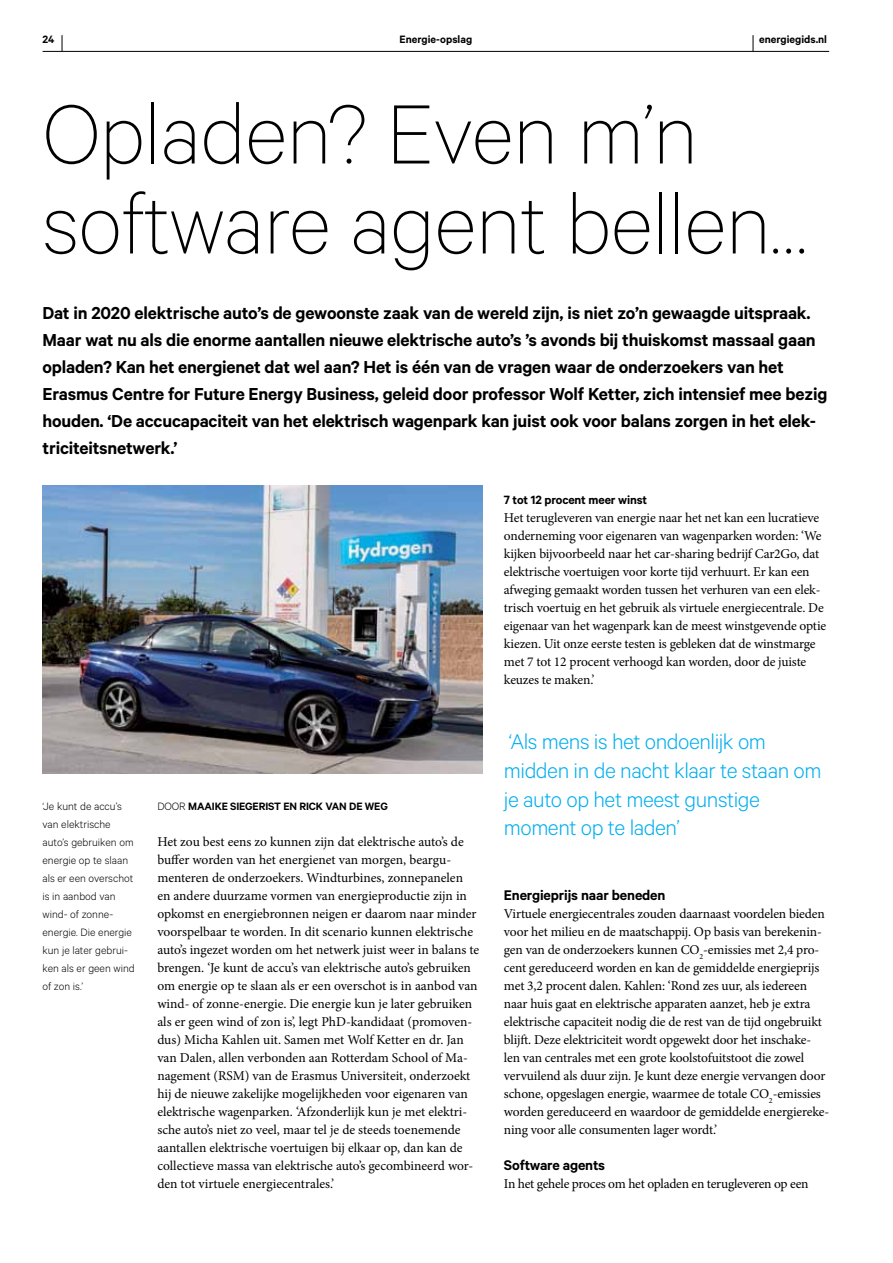
<style>
.page{position:relative;width:893px;height:1263px;background:#fff}
.page>*{position:absolute;margin:0;border:0;box-sizing:border-box;transform-origin:0 0}
.t1{font:100 94.5px/90px "Calibre";letter-spacing:-.01em;color:#000}
.t2{font:300 24px/28.8px "Calibre";letter-spacing:-.02em;color:#00aeef}
.t3{font:600 19.5px/27px "Calibre";letter-spacing:-.01em;color:#000}
.t4{font:600 15.75px "Calibre";letter-spacing:-.01em;color:#000}
.t5{font:13.5px/18px "Minion Pro";letter-spacing:-.01em;color:#000}
.t6{font:600 13.5px "Calibre";letter-spacing:-.01em;color:#000}
.t7{font:300 12px/18px "Calibre";color:#000}
.t8{font:600 12px "Calibre";letter-spacing:-.01em;color:#000}
.s1{font-weight:300}
</style>
<div class="page">
<hr style="left:43px;top:51px;width:786px;height:1px;background:#000">
<svg style="left:62px;top:35px;width:1px;height:16px"></svg>
<svg style="left:753px;top:35px;width:1px;height:16px"></svg>
<img style="left:43px;top:486px;width:440px;height:288px">
<p class="t8" style="left:43px;top:32px;width:13px">24</p>
<p class="t8" style="left:399px;top:32px;width:74px">Energie-opslag</p>
<p class="t8" style="left:759px;top:32px;width:69px">energiegids.nl</p>
<h1 class="t1" style="left:43px;top:85px;width:766px">Opladen? Even m’n software agent bellen…</h1>
<p class="t3" style="left:43px;top:299px;width:786px">Dat in 2020 elektrische auto’s de gewoonste zaak van de wereld zijn, is niet zo’n gewaagde uitspraak.<br>Maar wat nu als die enorme aantallen nieuwe elektrische auto’s ’s avonds bij thuiskomst massaal gaan opladen? Kan het energienet dat wel aan? Het is één van de vragen waar de onderzoekers van het Erasmus Centre for Future Energy Business, geleid door professor Wolf Ketter, zich intensief mee bezig houden. ‘De accucapaciteit van het elektrisch wagenpark kan juist ook voor balans zorgen in het elek&shy;triciteitsnetwerk.’</p>
<p class="t7" style="left:43px;top:797px;width:94px">‘Je kunt de accu’s van elektrische auto’s gebruiken om energie op te slaan als er een overschot is in aanbod van wind- of zonne&shy;energie. Die energie kun je later gebrui&shy;ken als er geen wind of zon is.’</p>
<p class="t8" style="left:157px;top:799px;width:232px"><span class="s1">Door</span> Maaike Siegerist en Rick van de Weg</p>
<p class="t5" style="left:157px;top:833px;width:323px">Het zou best eens zo kunnen zijn dat elektrische auto’s de buffer worden van het energienet van morgen, beargu&shy;menteren de onderzoekers. Windturbines, zonnepanelen en andere duurzame vormen van energieproductie zijn in opkomst en energiebronnen neigen er daarom naar minder voorspelbaar te worden. In dit scenario kunnen elektrische auto’s ingezet worden om het netwerk juist weer in balans te brengen. ‘Je kunt de accu’s van elektrische auto’s gebruiken om energie op te slaan als er een overschot is in aanbod van wind- of zonne-energie. Die energie kun je later gebruiken als er geen wind of zon is’, legt PhD-kandidaat (promoven&shy;dus) Micha Kahlen uit. Samen met Wolf Ketter en dr. Jan van Dalen, allen verbonden aan Rotterdam School of Ma&shy;nagement (RSM) van de Erasmus Universiteit, onderzoekt hij de nieuwe zakelijke mogelijkheden voor eigenaren van elektrische wagenparken. ‘Afzonderlijk kun je met elektri&shy;sche auto’s niet zo veel, maar tel je de steeds toenemende aantallen elektrische voertuigen bij elkaar op, dan kan de collectieve massa van elektrische auto’s gecombineerd wor&shy;den tot virtuele energiecentrales.’</p>
<p class="t6" style="left:504px;top:492px;width:145px">7 tot 12 procent meer winst</p>
<p class="t5" style="left:504px;top:509px;width:324px">Het terugleveren van energie naar het net kan een lucratieve onderneming voor eigenaren van wagenparken worden: ‘We kijken bijvoorbeeld naar het car-sharing bedrijf Car2Go, dat elektrische voertuigen voor korte tijd verhuurt. Er kan een afweging gemaakt worden tussen het verhuren van een elek&shy;trisch voertuig en het gebruik als virtuele energiecentrale. De eigenaar van het wagenpark kan de meest winstgevende optie kiezen. Uit onze eerste testen is gebleken dat de winstmarge met 7 tot 12 procent verhoogd kan worden, door de juiste keuzes te maken.’</p>
<h2 class="t2" style="left:504px;top:726px;width:319px">‘Als mens is het ondoenlijk om midden in de nacht klaar te staan om je auto op het meest gunstige moment op te laden’</h2>
<p class="t4" style="left:504px;top:886px;width:163px">Energieprijs naar beneden</p>
<p class="t5" style="left:504px;top:905px;width:327px">Virtuele energiecentrales zouden daarnaast voordelen bieden voor het milieu en de maatschappij. Op basis van berekenin&shy;gen van de onderzoekers kunnen CO<sub>2</sub>-emissies met 2,4 pro&shy;cent gereduceerd worden en kan de gemiddelde energieprijs met 3,2 procent dalen. Kahlen: ‘Rond zes uur, als iedereen naar huis gaat en elektrische apparaten aanzet, heb je extra elektrische capaciteit nodig die de rest van de tijd ongebruikt blijft. Deze elektriciteit wordt opgewekt door het inschake&shy;len van centrales met een grote koolstofuitstoot die zowel vervuilend als duur zijn. Je kunt deze energie vervangen door schone, opgeslagen energie, waarmee de totale CO<sub>2</sub>-emissies worden gereduceerd en waardoor de gemiddelde energiereke&shy;ning voor alle consumenten lager wordt.’</p>
<p class="t4" style="left:504px;top:1156px;width:103px">Software agents</p>
<p class="t5" style="left:504px;top:1175px;width:306px">In het gehele proces om het opladen en terugleveren op een</p>
</div>
